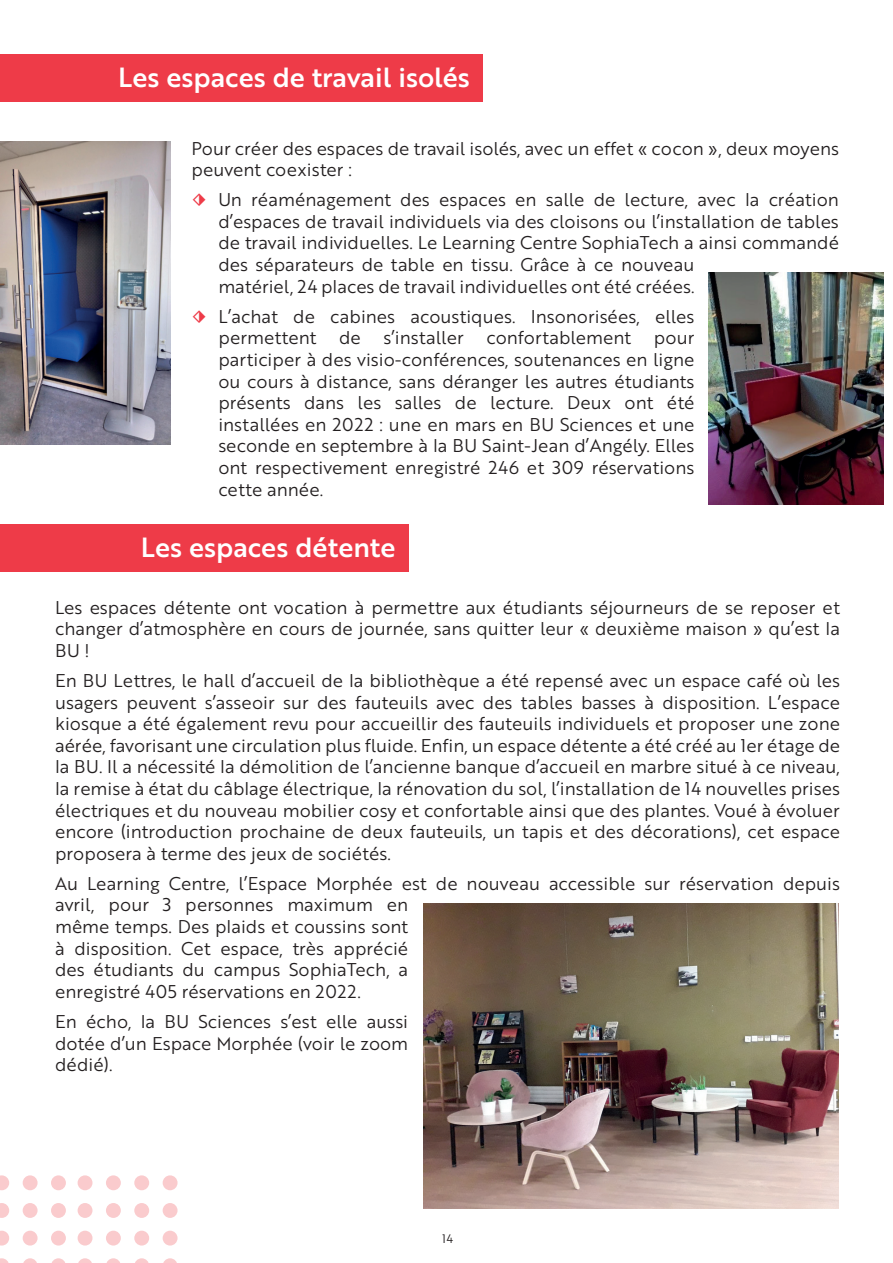
<style>
.page{position:relative;width:893px;height:1263px;background:#fff}
.page>*{position:absolute;margin:0;border:0;box-sizing:border-box;transform-origin:0 0}
.t1{font:27px "Brother 1816 Medium";color:#fff}
.t2{font:18px/21.6px "Brother 1816 Book";color:#231f20}
.t3{font:12px "Brother 1816 Book";color:#231f20}
.s1{color:#ee3b48}
</style>
<div class="page">
<div style="left:0;top:54px;width:483px;height:47px;background:#ee3b48"></div>
<img style="left:709px;top:273px;width:174px;height:232px">
<img style="left:0;top:142px;width:170px;height:303px">
<div style="left:0;top:524px;width:408px;height:47px;background:#ee3b48"></div>
<img style="left:423px;top:903px;width:416px;height:306px">
<svg style="left:0;top:1258px;width:9px;height:5px"></svg>
<svg style="left:0;top:1231px;width:9px;height:14px"></svg>
<svg style="left:23px;top:1258px;width:14px;height:5px"></svg>
<div style="left:23px;top:1231px;width:15px;height:14px;background:#facbcd;border-radius:50%"></div>
<svg style="left:52px;top:1258px;width:13px;height:5px"></svg>
<div style="left:51px;top:1231px;width:15px;height:14px;background:#facbcd;border-radius:50%"></div>
<svg style="left:78px;top:1258px;width:14px;height:5px"></svg>
<div style="left:78px;top:1231px;width:14px;height:14px;background:#facbcd;border-radius:50%"></div>
<svg style="left:106px;top:1258px;width:14px;height:5px"></svg>
<div style="left:106px;top:1231px;width:15px;height:14px;background:#facbcd;border-radius:50%"></div>
<svg style="left:135px;top:1258px;width:14px;height:5px"></svg>
<div style="left:134px;top:1231px;width:15px;height:14px;background:#facbcd;border-radius:50%"></div>
<svg style="left:163px;top:1258px;width:14px;height:5px"></svg>
<div style="left:163px;top:1231px;width:15px;height:14px;background:#facbcd;border-radius:50%"></div>
<svg style="left:0;top:1203px;width:9px;height:15px"></svg>
<svg style="left:0;top:1175px;width:9px;height:15px"></svg>
<div style="left:23px;top:1203px;width:15px;height:15px;background:#facbcd;border-radius:50%"></div>
<div style="left:23px;top:1175px;width:15px;height:15px;background:#facbcd;border-radius:50%"></div>
<div style="left:51px;top:1203px;width:15px;height:15px;background:#facbcd;border-radius:50%"></div>
<div style="left:51px;top:1175px;width:15px;height:15px;background:#facbcd;border-radius:50%"></div>
<div style="left:78px;top:1203px;width:14px;height:15px;background:#facbcd;border-radius:50%"></div>
<div style="left:78px;top:1175px;width:14px;height:15px;background:#facbcd;border-radius:50%"></div>
<div style="left:106px;top:1203px;width:15px;height:15px;background:#facbcd;border-radius:50%"></div>
<div style="left:106px;top:1175px;width:15px;height:15px;background:#facbcd;border-radius:50%"></div>
<div style="left:134px;top:1203px;width:15px;height:15px;background:#facbcd;border-radius:50%"></div>
<div style="left:134px;top:1175px;width:15px;height:15px;background:#facbcd;border-radius:50%"></div>
<div style="left:163px;top:1203px;width:15px;height:15px;background:#facbcd;border-radius:50%"></div>
<div style="left:163px;top:1175px;width:15px;height:15px;background:#facbcd;border-radius:50%"></div>
<h1 class="t1" style="left:118px;top:57px;width:353px">Les espaces de travail isolés</h1>
<p class="t2" style="left:191px;top:137px;width:649px">Pour créer des espaces de travail isolés, avec un effet « cocon », deux moyens peuvent coexister :</p>
<p class="t2" style="left:218px;top:188px;width:622px;text-indent:-27px"><span class="s1">⬗</span> Un réaménagement des espaces en salle de lecture, avec la création d’espaces de travail individuels via des cloisons ou l’installation de tables de travail individuelles. Le Learning Centre SophiaTech a ainsi commandé des séparateurs de table en tissu. Grâce à ce nouveau<br>matériel, 24 places de travail individuelles ont été créées.</p>
<p class="t2" style="left:218px;top:305px;width:478px;text-indent:-27px"><span class="s1">⬗</span> L’achat de cabines acoustiques. Insonorisées, elles permettent</p>
<p class="t2" style="left:339px;top:326px;width:23px">de</p>
<p class="t2" style="left:384px;top:326px;width:82px">s’installer</p>
<p class="t2" style="left:486px;top:326px;width:146px">confortablement</p>
<p class="t2" style="left:218px;top:326px;width:478px;text-align:justify;text-indent:436px">pour participer à des visio-conférences, soutenances en ligne ou cours à distance, sans déranger les autres étudiants présents dans les salles de lecture. Deux ont été installées en 2022 : une en mars en BU Sciences et une seconde en septembre à la BU Saint-Jean d’Angély. Elles ont respectivement enregistré 246 et 309 réservations cette année.</p>
<h1 class="t1" style="left:141px;top:527px;width:256px">Les espaces détente</h1>
<p class="t2" style="left:55px;top:596px;width:786px;text-align:justify">Les espaces détente ont vocation à permettre aux étudiants séjourneurs de se reposer et changer d’atmosphère en cours de journée, sans quitter leur « deuxième maison » qu’est la BU !</p>
<p class="t2" style="left:55px;top:669px;width:786px;text-align:justify">En BU Lettres, le hall d’accueil de la bibliothèque a été repensé avec un espace café où les usagers peuvent s’asseoir sur des fauteuils avec des tables basses à disposition. L’espace kiosque a été également revu pour accueillir des fauteuils individuels et proposer une zone aérée, favorisant une circulation plus fluide. Enfin, un espace détente a été créé au 1er étage de la BU. Il a nécessité la démolition de l’ancienne banque d’accueil en marbre situé à ce niveau, la remise à état du câblage électrique, la rénovation du sol, l’installation de 14 nouvelles prises électriques et du nouveau mobilier cosy et confortable ainsi que des plantes. Voué à évoluer encore (introduction prochaine de deux fauteuils, un tapis et des décorations), cet espace proposera à terme des jeux de sociétés.</p>
<p class="t2" style="left:55px;top:872px;width:786px">Au Learning Centre, l’Espace Morphée est de nouveau accessible sur réservation depuis avril, pour 3 personnes maximum en<br>même temps. Des plaids et coussins sont<br>à disposition. Cet espace, très apprécié<br>des étudiants du campus SophiaTech, a<br>enregistré 405 réservations en 2022.</p>
<p class="t2" style="left:55px;top:1010px;width:355px;text-align:justify">En écho, la BU Sciences s’est elle aussi dotée d’un Espace Morphée (voir le zoom dédié).</p>
<p class="t3" style="left:442px;top:1230px;width:12px">14</p>
</div>
